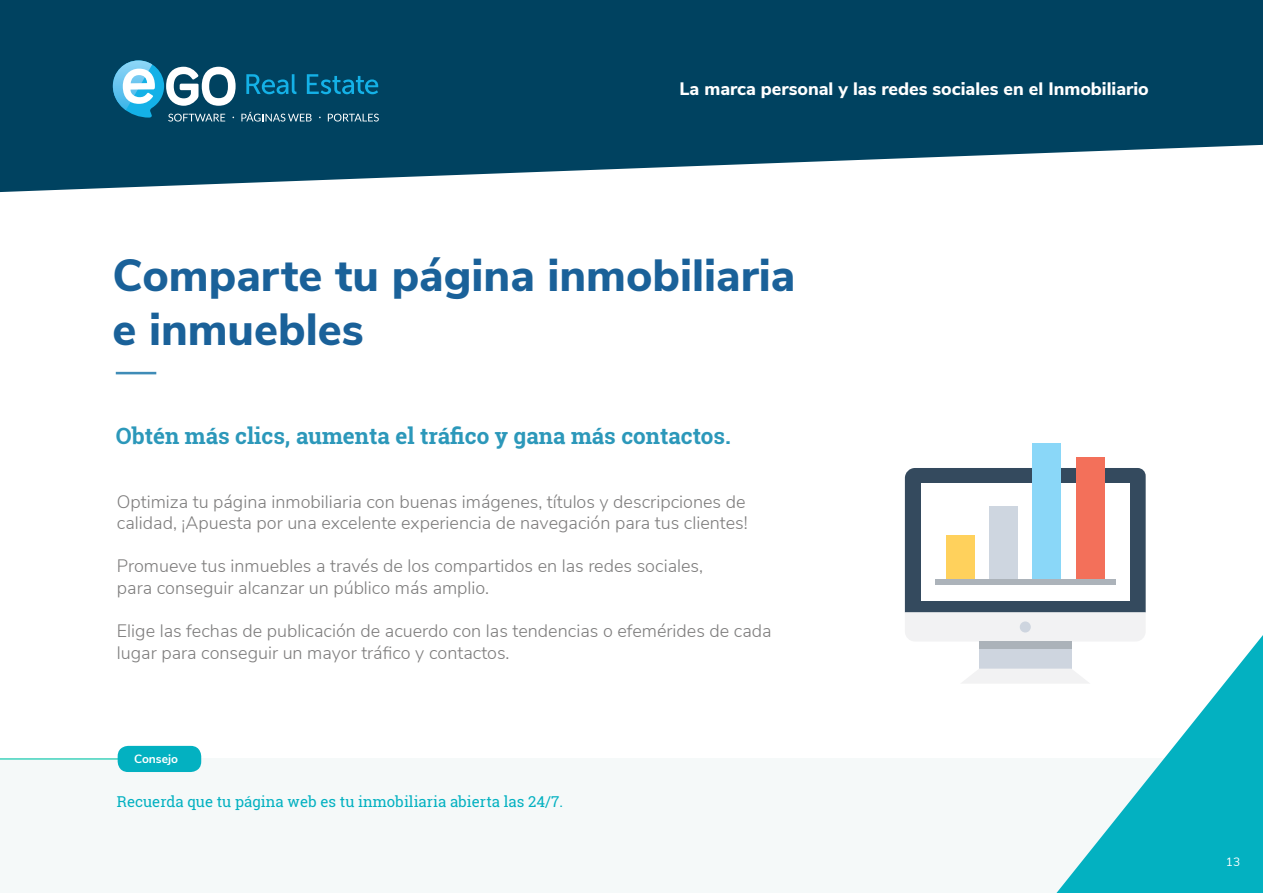
<style>
.page{position:relative;width:1263px;height:893px;background:#fff}
.page>*{position:absolute;margin:0;border:0;box-sizing:border-box;transform-origin:0 0}
.t1{font:800 45px/54px "Nunito Sans";color:#1a6199}
.t2{font:700 22.5px "Roboto Slab";color:#2c98ba}
.t3{font:300 18px/21.6px "Nunito Sans";color:#7e7d7d}
.t4{font:800 18px "Nunito Sans";color:#fff}
.t5{font:15px "Roboto Slab";color:#03b1c1}
.t6{font:700 12px "Nunito Sans";color:#fff}
.t7{font:12px "Nunito Sans";color:#fff}
</style>
<div class="page">
<div style="left:1px;top:758px;width:1172px;height:134px;background:#f5f9f9"></div>
<hr style="left:0;top:758px;width:195px;height:2px;background:#41d3bd">
<svg style="left:1056px;top:635px;width:207px;height:258px;fill:#03b1c1"></svg>
<svg style="left:0;top:0;width:1263px;height:192px;background:#215a74"></svg>
<div style="left:118px;top:746px;width:83px;height:26px;background:#03b1c1;border-radius:11px"></div>
<svg style="left:113px;top:60px;width:266px;height:62px;background:#2e708d"></svg>
<svg style="left:905px;top:468px;width:241px;height:173px"></svg>
<div style="left:1020px;top:621px;width:11px;height:11px;background:#ced5df;border-radius:50%"></div>
<div style="left:979px;top:641px;width:92px;height:28px;background:#ced5df"></div>
<div style="left:979px;top:641px;width:92px;height:8px;background:#abb2b9"></div>
<svg style="left:962px;top:669px;width:128px;height:15px"></svg>
<div style="left:921px;top:483px;width:208px;height:118px;background:#fff"></div>
<div style="left:946px;top:535px;width:28px;height:44px;background:#ffd15c"></div>
<div style="left:990px;top:506px;width:28px;height:73px;background:#ced6e0"></div>
<div style="left:1033px;top:443px;width:28px;height:136px;background:#8ad7f8"></div>
<div style="left:1076px;top:457px;width:28px;height:123px;background:#f3705a"></div>
<div style="left:935px;top:579px;width:180px;height:6px;background:#acb3ba"></div>
<hr style="left:116px;top:372px;width:40px;height:2px;background:#3f8cb7">
<p class="t4" style="left:679px;top:76px;width:471px">La marca personal y las redes sociales en el Inmobiliario</p>
<h1 class="t1" style="left:112px;top:246px;width:684px">Comparte tu página inmobiliaria e inmuebles</h1>
<p class="t2" style="left:116px;top:421px;width:616px">Obtén más clics, aumenta el tráfico y gana más contactos.</p>
<p class="t3" style="left:117px;top:489px;width:632px">Optimiza tu página inmobiliaria con buenas imágenes, títulos y descripciones de calidad, ¡Apuesta por una excelente experiencia de navegación para tus clientes!</p>
<p class="t3" style="left:117px;top:554px;width:588px">Promueve tus inmuebles a través de los compartidos en las redes sociales, para conseguir alcanzar un público más amplio.</p>
<p class="t3" style="left:117px;top:619px;width:656px">Elige las fechas de publicación de acuerdo con las tendencias o efemérides de cada lugar para conseguir un mayor tráfico y contactos.</p>
<p class="t6" style="left:134px;top:750px;width:46px">Consejo</p>
<p class="t5" style="left:117px;top:791px;width:448px">Recuerda que tu página web es tu inmobiliaria abierta las 24/7.</p>
<p class="t7" style="left:1226px;top:853px;width:16px">13</p>
</div>
